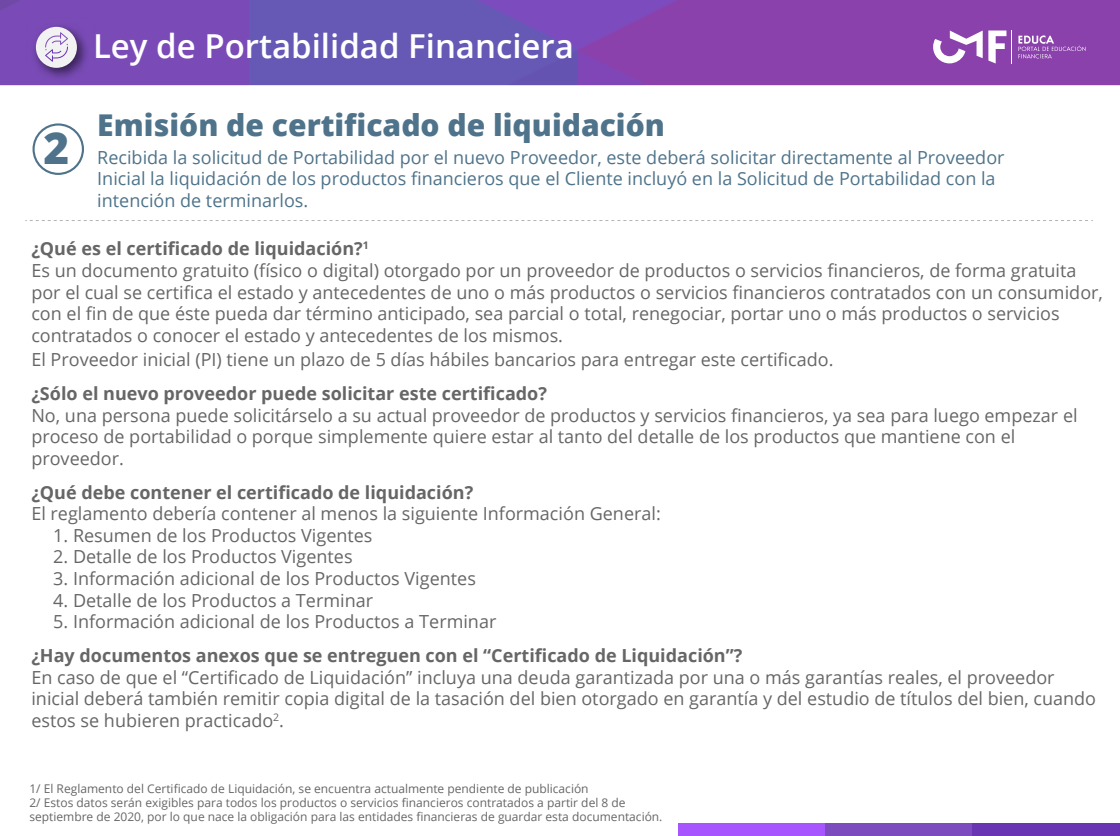
<style>
.page{position:relative;width:1120px;height:836px;background:#fff}
.page>*{position:absolute;margin:0;border:0;box-sizing:border-box;transform-origin:0 0}
.t1{font:800 44.1px "Open Sans";color:#4e738a}
.t2{font:600 33px "Open Sans";color:#fff}
.t3{font:800 30px "Open Sans";color:#4e738a}
.t4{font:18px/21.6px "Open Sans";color:#666}
.t5{font:18px/21.6px "Open Sans";color:#4e738a}
.t6{font:700 18px "Open Sans";color:#666}
.t7{font:12px/14.4px "Open Sans";color:#666}
.s1{font-weight:700}
</style>
<div class="page">
<div style="left:905px;top:0;width:215px;height:85px;background:#8b41ac"></div>
<svg style="left:0;top:0;width:905px;height:85px;background:#7a4eb3"></svg>
<div style="left:33px;top:123px;width:51px;height:52px;border:2px solid #4e738a;border-radius:50%"></div>
<hr style="left:1011px;top:30px;width:1px;height:33px;background:#fff">
<svg style="left:933px;top:30px;width:49px;height:33px"></svg>
<svg style="left:1018px;top:35px;width:67px;height:23px;background:#9d5fb9"></svg>
<svg style="left:988px;top:30px;width:18px;height:33px"></svg>
<svg style="left:25px;top:220px;width:1068px;height:1px"></svg>
<div style="left:679px;top:823px;width:147px;height:12px;background:#a655ff"></div>
<div style="left:825px;top:823px;width:148px;height:12px;background:#7c4cbf"></div>
<div style="left:972px;top:823px;width:148px;height:12px;background:#6935b2"></div>
<h2 class="t2" style="left:93px;top:23px;width:482px">Ley de Portabilidad Financiera</h2>
<h3 class="t3" style="left:97px;top:102px;width:569px">Emisión de certificado de liquidación</h3>
<p class="t5" style="left:97px;top:146px;width:908px">Recibida la solicitud de Portabilidad por el nuevo Proveedor, este deberá solicitar directamente al Proveedor<br>Inicial la liquidación de los productos financieros que el Cliente incluyó en la Solicitud de Portabilidad con la intención de terminarlos.</p>
<p class="t4" style="left:31px;top:237px;width:1073px"><span class="s1">¿Qué es el certificado de liquidación?</span><sup>1<br></sup>Es un documento gratuito (físico o digital) otorgado por un proveedor de productos o servicios financieros, de forma gratuita por el cual se certifica el estado y antecedentes de uno o más productos o servicios financieros contratados con un consumidor, con el fin de que éste pueda dar término anticipado, sea parcial o total, renegociar, portar uno o más productos o servicios contratados o conocer el estado y antecedentes de los mismos.</p>
<p class="t4" style="left:31px;top:348px;width:803px">El Proveedor inicial (PI) tiene un plazo de 5 días hábiles bancarios para entregar este certificado.</p>
<p class="t6" style="left:31px;top:380px;width:517px">¿Sólo el nuevo proveedor puede solicitar este certificado?</p>
<p class="t4" style="left:31px;top:404px;width:1047px">No, una persona puede solicitárselo a su actual proveedor de productos y servicios financieros, ya sea para luego empezar el proceso de portabilidad o porque simplemente quiere estar al tanto del detalle de los productos que mantiene con el proveedor.</p>
<p class="t6" style="left:31px;top:479px;width:443px">¿Qué debe contener el certificado de liquidación?</p>
<p class="t4" style="left:31px;top:502px;width:631px">El reglamento debería contener al menos la siguiente Información General:</p>
<p class="t4" style="left:53px;top:524px;width:321px">1. Resumen de los Productos Vigentes</p>
<p class="t4" style="left:53px;top:545px;width:301px">2. Detalle de los Productos Vigentes</p>
<p class="t4" style="left:53px;top:567px;width:424px">3. Información adicional de los Productos Vigentes</p>
<p class="t4" style="left:53px;top:588px;width:321px">4. Detalle de los Productos a Terminar</p>
<p class="t4" style="left:53px;top:610px;width:444px">5. Información adicional de los Productos a Terminar</p>
<p class="t6" style="left:31px;top:642px;width:712px">¿Hay documentos anexos que se entreguen con el “Certificado de Liquidación”?</p>
<p class="t4" style="left:31px;top:665px;width:1066px">En caso de que el “Certificado de Liquidación” incluya una deuda garantizada por una o más garantías reales, el proveedor inicial deberá también remitir copia digital de la tasación del bien otorgado en garantía y del estudio de títulos del bien, cuando estos se hubieren practicado<sup>2</sup>.</p>
<h1 class="t1" style="left:44px;top:115px;width:27px">2</h1>
<p class="t7" style="left:29px;top:780px;width:634px">1/ El Reglamento del Certificado de Liquidación, se encuentra actualmente pendiente de publicación<br>2/ Estos datos serán exigibles para todos los productos o servicios financieros contratados a partir del 8 de septiembre de 2020, por lo que nace la obligación para las entidades financieras de guardar esta documentación.</p>
</div>
